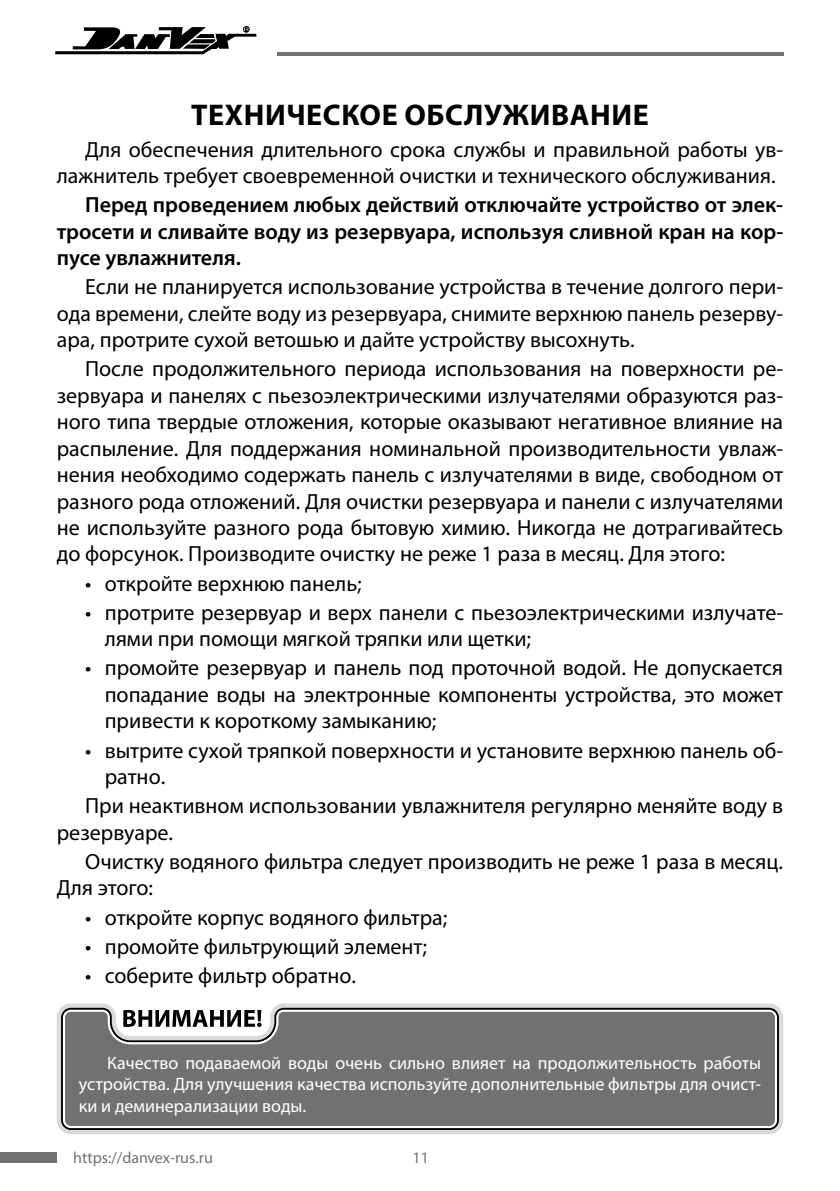
<style>
.page{position:relative;width:840px;height:1191px;background:#fff}
.page>*{position:absolute;margin:0;border:0;box-sizing:border-box;transform-origin:0 0}
.t1{font:700 30px "Myriad Pro";letter-spacing:.02em;color:#000}
.t2{font:22px/26.4px "Myriad Pro";color:#000}
.t3{font:600 22px/26.4px "Myriad Pro";color:#000;text-align:justify}
.t4{font:18px/21.6px "Myriad Pro";color:#fff;text-align:justify}
.t5{font:16px "Myriad Pro";color:#707172}
</style>
<div class="page">
<svg style="left:55px;top:26px;width:201px;height:28px"></svg>
<hr style="left:277px;top:52px;width:505px;height:3px;background:#707172">
<div style="left:0;top:1151px;width:57px;height:11px;background:#707172"></div>
<svg style="left:57px;top:1003px;width:725px;height:131px;background:#dbdcdd"></svg>
<svg style="left:61px;top:1007px;width:717px;height:123px;background:#4a4b4b"></svg>
<svg style="left:63px;top:1009px;width:713px;height:119px;background:#797a7a"></svg>
<svg style="left:123px;top:1010px;width:138px;height:17px"></svg>
<h1 class="t1" style="left:191px;top:95px;width:459px">Техническое обслуживание</h1>
<p class="t2" style="left:57px;top:136px;width:727px;text-indent:28px">Для обеспечения длительного срока службы и правильной работы ув&shy;лажнитель требует своевременной очистки и технического обслуживания.</p>
<p class="t3" style="left:57px;top:191px;width:727px;text-indent:28px">Перед проведением любых действий отключайте устройство от элек&shy;тросети и сливайте воду из резервуара, используя сливной кран на кор&shy;пусе увлажнителя.</p>
<p class="t2" style="left:57px;top:273px;width:727px;text-align:justify;text-indent:28px">Если не планируется использование устройства в течение долгого пери&shy;ода времени, слейте воду из резервуара, снимите верхнюю панель резерву&shy;ара, протрите сухой ветошью и дайте устройству высохнуть.</p>
<p class="t2" style="left:57px;top:355px;width:727px;text-align:justify;text-indent:28px">После продолжительного периода использования на поверхности ре&shy;зервуара и панелях с пьезоэлектрическими излучателями образуются раз&shy;ного типа твердые отложения, которые оказывают негативное влияние на распыление. Для поддержания номинальной производительности увлаж&shy;нения необходимо содержать панель с излучателями в виде, свободном от разного рода отложений. Для очистки резервуара и панели с излучателями не используйте разного рода бытовую химию. Никогда не дотрагивайтесь до форсунок. Производите очистку не реже 1 раза в месяц. Для этого:</p>
<p class="t2" style="left:85px;top:569px;width:278px">• откройте верхнюю панель;</p>
<p class="t2" style="left:105px;top:599px;width:679px;text-indent:-20px">• протрите резервуар и верх панели с пьезоэлектрическими излучате&shy;лями при помощи мягкой тряпки или щетки;</p>
<p class="t2" style="left:105px;top:654px;width:679px;text-align:justify;text-indent:-20px">• промойте резервуар и панель под проточной водой. Не допускается попадание воды на электронные компоненты устройства, это может привести к короткому замыканию;</p>
<p class="t2" style="left:105px;top:736px;width:679px;text-indent:-20px">• вытрите сухой тряпкой поверхности и установите верхнюю панель об&shy;ратно.</p>
<p class="t2" style="left:57px;top:792px;width:727px;text-indent:28px">При неактивном использовании увлажнителя регулярно меняйте воду в резервуаре.</p>
<p class="t2" style="left:57px;top:848px;width:725px;text-indent:28px">Очистку водяного фильтра следует производить не реже 1 раза в месяц.<br>Для этого:</p>
<p class="t2" style="left:85px;top:903px;width:363px">• откройте корпус водяного фильтра;</p>
<p class="t2" style="left:85px;top:933px;width:343px">• промойте фильтрующий элемент;</p>
<p class="t2" style="left:85px;top:962px;width:272px">• соберите фильтр обратно.</p>
<p class="t4" style="left:79px;top:1051px;width:683px;text-indent:28px">Качество подаваемой воды очень сильно влияет на продолжительность работы устройства. Для улучшения качества используйте дополнительные фильтры для очист&shy;ки и деминерализации воды.</p>
<p class="t5" style="left:73px;top:1148px;width:141px">https://danvex-rus.ru</p>
<p class="t5" style="left:412px;top:1147px;width:18px">11</p>
</div>
